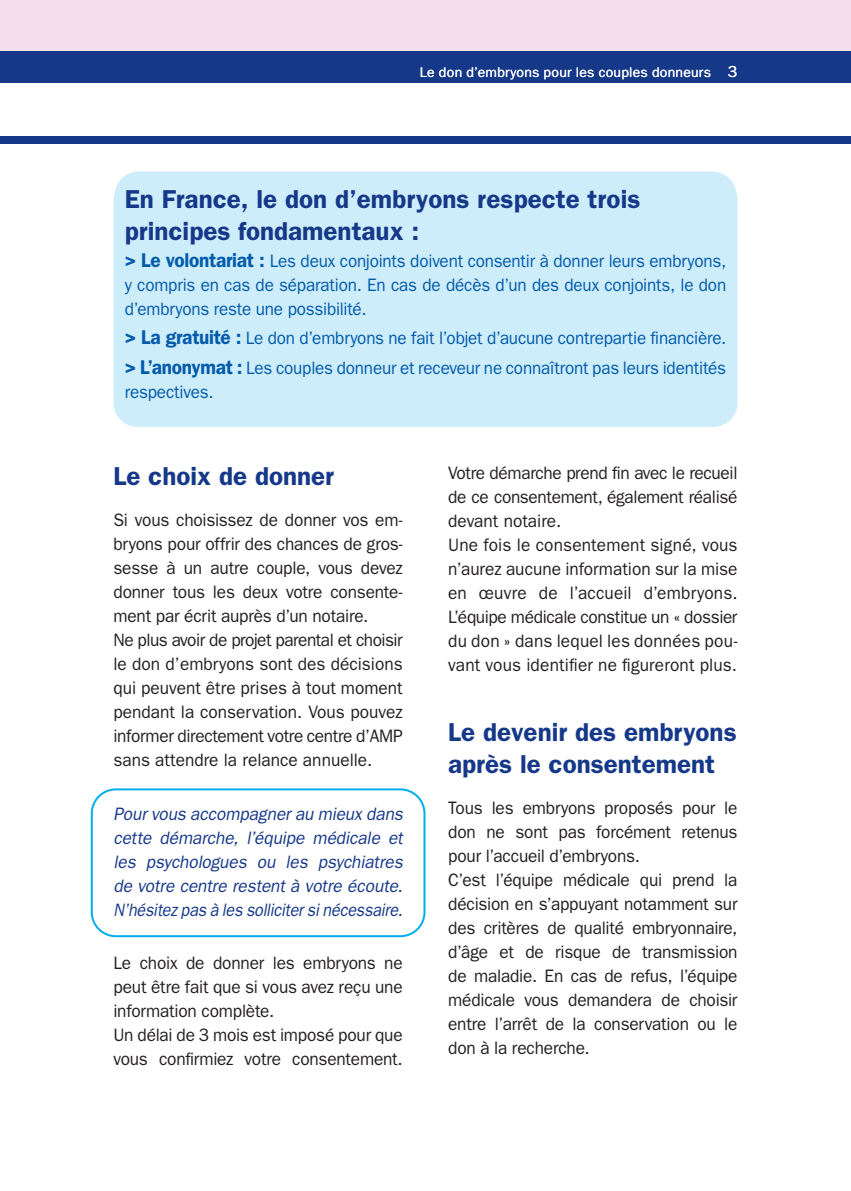
<style>
.page{position:relative;width:851px;height:1191px;background:#fff}
.page>*{position:absolute;margin:0;border:0;box-sizing:border-box;transform-origin:0 0}
.t1{font:600 26px/32px "Franklin Gothic";color:#153889}
.t2{font:18px/24px "Franklin Gothic";letter-spacing:-.01em;color:#231f20;scale:.96 1}
.t3{font:18px/24px "Franklin Gothic";letter-spacing:-.01em;color:#015aaa;text-align:justify;scale:.95 1}
.t4{font:italic 18px/24px "Franklin Gothic";color:#153889;text-align:justify;scale:.96 1}
.t5{font:14px "Franklin Gothic";letter-spacing:.02em;color:#fff}
.s1{font-size:16px}
.s2{font-weight:600;font-size:20px}
</style>
<div class="page">
<div style="left:91px;top:788px;width:334px;height:149px;border:2px solid #00aeef;border-radius:24px"></div>
<div style="left:0;top:0;width:850px;height:83px;background:#f5deeb"></div>
<div style="left:0;top:51px;width:850px;height:31px;background:#153889"></div>
<div style="left:0;top:137px;width:850px;height:7px;background:#153889"></div>
<div style="left:114px;top:171px;width:622px;height:256px;background:#ceedfb;border-radius:24px"></div>
<p class="t5" style="left:420px;top:64px;width:319px">Le don d’embryons pour les couples donneurs <span class="s1">3</span></p>
<h1 class="t1" style="left:125px;top:183px;width:517px">En France, le don d’embryons respecte trois principes fondamentaux :</h1>
<p class="t3" style="left:125px;top:249px;width:634px"><span class="s2">&gt; Le volontariat :</span> Les deux conjoints doivent consentir à donner leurs embryons, y compris en cas de séparation. En cas de décès d’un des deux conjoints, le don d’embryons reste une possibilité.</p>
<p class="t3" style="left:125px;top:324px;width:634px;line-height:29.6px"><span class="s2">&gt; La gratuité :</span> Le don d’embryons ne fait l’objet d’aucune contrepartie financière. <span class="s2">&gt; L’anonymat :</span> Les couples donneur et receveur ne connaîtront pas leurs identités</p>
<p class="t3" style="left:125px;top:380px;width:95px">respectives.</p>
<h1 class="t1" style="left:113px;top:459px;width:222px">Le choix de donner</h1>
<p class="t2" style="left:113px;top:507px;width:303px">Si vous choisissez de donner vos em&shy;bryons pour offrir des chances de gros&shy;sesse à un autre couple, vous devez donner tous les deux votre consente&shy;ment par écrit auprès d’un notaire.<br>Ne plus avoir de projet parental et choisir le don d’embryons sont des décisions qui peuvent être prises à tout moment pendant la conservation. Vous pouvez informer directement votre centre d’AMP sans attendre la relance annuelle.</p>
<p class="t4" style="left:113px;top:802px;width:307px">Pourvous accompagnerau mieux dans cette démarche, l’équipe médicale et les psychologues ou les psychiatres de votre centre restent à votre écoute.<br>N’hésitezpas à les sollicitersinécessaire.</p>
<p class="t2" style="left:113px;top:951px;width:303px">Le choix de donner les embryons ne peut être fait que si vous avez reçu une information complète.<br>Un délai de 3 mois est imposé pour que vous confirmiez votre consentement.</p>
<p class="t2" style="left:448px;top:460px;width:303px">Votre démarche prend fin avec le recueil de ce consentement, également réalisé devant notaire.<br>Une fois le consentement signé, vous n’aurez aucune information sur la mise en œuvre de l’accueil d’embryons.<br>L’équipe médicale constitue un « dossier du don » dans lequel les données pou&shy;vant vous identifier ne figureront plus.</p>
<h1 class="t1" style="left:448px;top:716px;width:290px">Le devenir des embryons après le consentement</h1>
<p class="t2" style="left:448px;top:796px;width:303px">Tous les embryons proposés pour le don ne sont pas forcément retenus pour l’accueil d’embryons.<br>C’est l’équipe médicale qui prend la décision en s’appuyant notamment sur des critères de qualité embryonnaire, d’âge et de risque de transmission de maladie. En cas de refus, l’équipe médicale vous demandera de choisir entre l’arrêt de la conservation ou le don à la recherche.</p>
</div>
